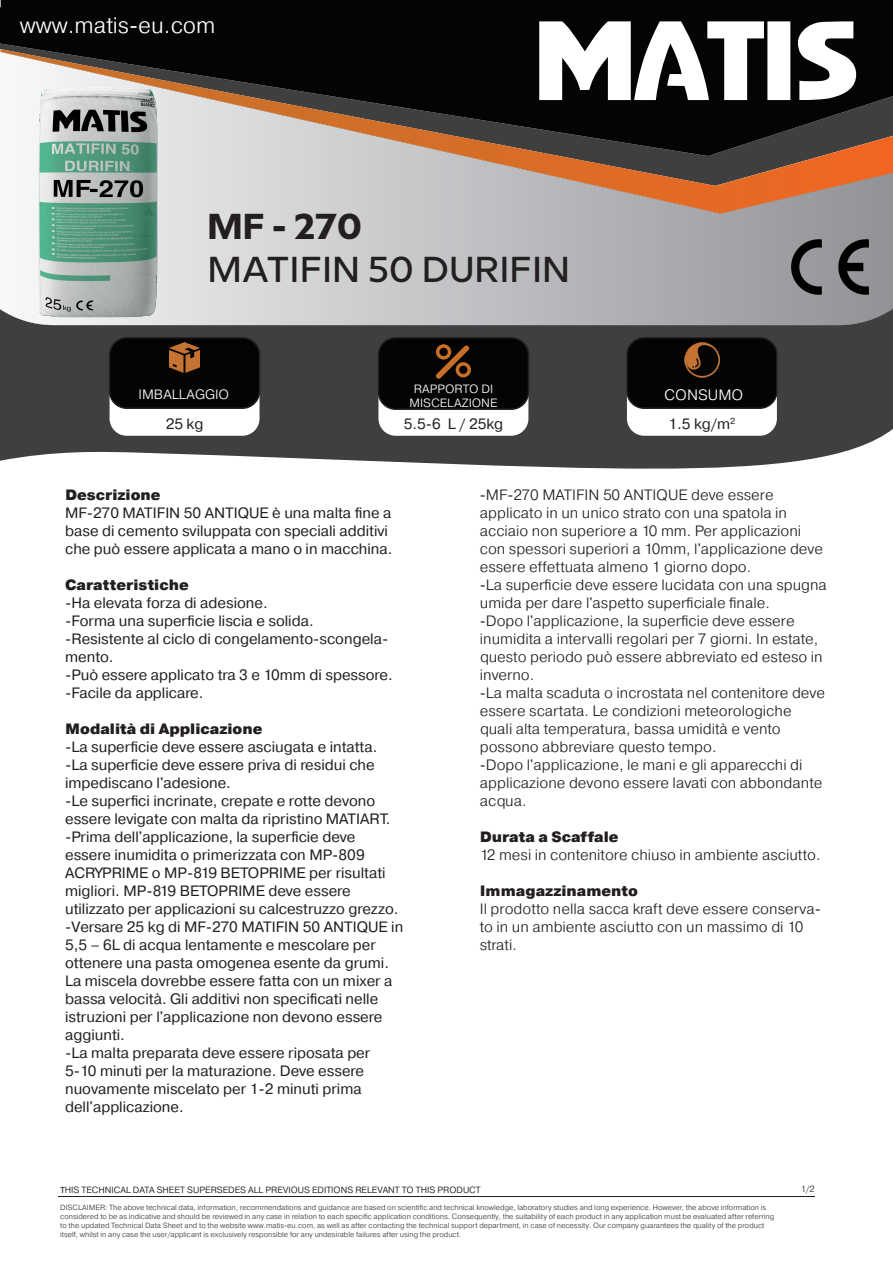
<style>
.page{position:relative;width:893px;height:1263px;background:#fff}
.page>*{position:absolute;margin:0;border:0;box-sizing:border-box;transform-origin:0 0}
.t1{font:500 36px "Milliard";color:#231f20}
.t2{font:700 36px "Milliard";color:#231f20}
.t3{font:300 22.5px "Pragmatica";color:#fff}
.t4{font:15px/18px "Pragmatica";color:#231f20}
.t5{font:300 15px/18px "Pragmatica";color:#231f20}
.t6{font:900 15px "Pragmatica";color:#231f20}
.t7{font:300 15px "Pragmatica";color:#fff}
.t8{font:300 13.5px "Pragmatica";color:#fff}
.t9{font:300 12px/14.4px "Pragmatica";color:#fff;text-align:center}
.t10{font:300 9px "Pragmatica";color:#060705}
.t11{font:300 9px "Pragmatica";color:#231f20}
.t12{font:300 7.5px/9px "Pragmatica";color:#333434}
.s1{font-family:"Myriad Pro";font-weight:400}
</style>
<div class="page">
<div style="left:1px;top:0;width:892px;height:7px;background:#040503"></div>
<svg style="left:0;top:325px;width:893px;height:144px;background:#525252"></svg>
<svg style="left:246px;top:214px;width:647px;height:111px;background:#b6b7ba"></svg>
<div style="left:0;top:7px;width:893px;height:42px;background:#040503"></div>
<div style="left:110px;top:338px;width:150px;height:98px;background:#fff;border-radius:17px"></div>
<div style="left:110px;top:338px;width:150px;height:70px;background:#040503;border-radius:17px"></div>
<div style="left:109px;top:337px;width:151px;height:72px;border:2px solid #231f20;border-radius:17px"></div>
<svg style="left:539px;top:21px;width:317px;height:28px"></svg>
<img style="left:170px;top:347px;width:30px;height:25px">
<div style="left:378px;top:338px;width:150px;height:98px;background:#fff;border-radius:17px"></div>
<div style="left:378px;top:338px;width:150px;height:71px;background:#040503;border-radius:17px"></div>
<div style="left:378px;top:337px;width:151px;height:73px;border:2px solid #231f20;border-radius:17px"></div>
<div style="left:627px;top:338px;width:150px;height:98px;background:#fff;border-radius:17px"></div>
<div style="left:627px;top:338px;width:150px;height:70px;background:#040503;border-radius:17px"></div>
<div style="left:626px;top:337px;width:152px;height:72px;border:2px solid #231f20;border-radius:17px"></div>
<img style="left:684px;top:342px;width:36px;height:36px">
<img style="left:789px;top:238px;width:82px;height:58px">
<hr style="left:58px;top:1196px;width:757px;height:1px;background:#231f20">
<svg style="left:436px;top:344px;width:35px;height:35px"></svg>
<svg style="left:0;top:49px;width:893px;height:165px;background:#76675d"></svg>
<img style="left:0;top:52px;width:246px;height:295px">
<h2 class="t3" style="left:20px;top:11px;width:197px">www.matis-eu.com</h2>
<h1 class="t2" style="left:207px;top:199px;width:156px">MF - 270</h1>
<h1 class="t1" style="left:207px;top:243px;width:364px">MATIFIN 50 DURIFIN</h1>
<p class="t8" style="left:139px;top:385px;width:92px">IMBALLAGGIO</p>
<p class="t9" style="left:410px;top:381px;width:89px">RAPPORTO DI<br>MISCELAZIONE</p>
<p class="t7" style="left:664px;top:385px;width:81px">CONSUMO</p>
<p class="t4" style="left:166px;top:415px;width:39px">25 kg</p>
<p class="t4" style="left:668px;top:415px;width:68px">1.5 kg/m<sup>2</sup></p>
<p class="t4" style="left:404px;top:415px;width:101px">5.5-6 L / 25kg</p>
<p class="t6" style="left:65px;top:485px;width:97px">Descrizione</p>
<p class="t4" style="left:65px;top:504px;width:329px">MF-270 MATIFIN 50 ANTIQUE è una malta fine a base di cemento sviluppata con speciali additivi che può essere applicata a mano o in macchina.</p>
<p class="t6" style="left:65px;top:575px;width:125px">Caratteristiche</p>
<p class="t4" style="left:65px;top:594px;width:329px">-Ha elevata forza di adesione.<br>-Forma una superficie liscia e solida. -Resistente al ciclo di congelamento-scongela&shy;mento.<br>-Può essere applicato tra 3 e 10mm di spessore. -Facile da applicare.</p>
<p class="t6" style="left:65px;top:719px;width:199px">Modalità di Applicazione</p>
<p class="t4" style="left:65px;top:738px;width:340px">-La superficie deve essere asciugata e intatta. -La superficie deve essere priva di residui che impediscano l'adesione.<br>-Le superfici incrinate, crepate e rotte devono essere levigate con malta da ripristino MATIART. -Prima dell'applicazione, la superficie deve essere inumidita o primerizzata con MP-809<br>ACRYPRIME o MP-819 BETOPRIME per risultati migliori. MP-819 BETOPRIME deve essere utilizzato per applicazioni su calcestruzzo grezzo. -Versare 25 kg di MF-270 MATIFIN 50 ANTIQUE in 5,5 – 6L di acqua lentamente e mescolare per ottenere una pasta omogenea esente da grumi.<br>La miscela dovrebbe essere fatta con un mixer a bassa velocità. Gli additivi non specificati nelle istruzioni per l'applicazione non devono essere aggiunti.<br>-La malta preparata deve essere riposata per 5-10 minuti per la maturazione. Deve essere nuovamente miscelato per 1-2 minuti prima dell'applicazione.</p>
<p class="t5" style="left:480px;top:485px;width:349px">-MF-270 MATIFIN 50 ANTIQUE deve essere applicato in un unico strato con una spatola in acciaio non superiore a 10 mm. Per applicazioni con spessori superiori a 10mm, l'applicazione deve essere effettuata almeno 1 giorno dopo.<br>-La superficie deve essere lucidata con una spugna umida per dare l'aspetto superficiale finale.<br>-Dopo l'applicazione, la superficie deve essere inumidita a intervalli regolari per 7 giorni. In estate, questo periodo può essere abbreviato ed esteso in inverno.<br>-La malta scaduta o incrostata nel contenitore deve essere scartata. Le condizioni meteorologiche quali alta temperatura, bassa umidità e vento possono abbreviare questo tempo.<br>-Dopo l'applicazione, le mani e gli apparecchi di applicazione devono essere lavati con abbondante acqua.</p>
<p class="t6" style="left:480px;top:827px;width:140px">Durata a Scaffale</p>
<p class="t5" style="left:480px;top:845px;width:342px">12 mesi in contenitore chiuso in ambiente asciutto.</p>
<p class="t6" style="left:480px;top:881px;width:160px">Immagazzinamento</p>
<p class="t5" style="left:480px;top:899px;width:343px">Il prodotto nella sacca kraft deve essere conserva&shy;to in un ambiente asciutto con un massimo di 10 strati.</p>
<p class="t10" style="left:60px;top:1184px;width:422px"><span class="s1">Τ</span>HIS TECHNICAL DATA SHEET SUPERSEDES ALL PREVIOUS EDITIONS RELEVANT TO THIS PRODUCT</p>
<p class="t11" style="left:801px;top:1183px;width:16px">1/2</p>
<p class="t12" style="left:60px;top:1203px;width:715px">DISCLAIMER: The above technical data, information, recommendations and guidance are based on scientific and technical knowledge, laboratory studies and long experience. However, the above information is considered to be as indicative and should be reviewed in any case in relation to each specific application conditions. Consequently, the suitability of each product in any application must be evaluated after referring to the updated Technical Data Sheet and to the website www.matis-eu.com, as well as after contacting the technical support department, in case of necessity. Our company guarantees the quality of the product itself, whilst in any case the user/applicant is exclusively responsible for any undesirable failures after using the product.</p>
</div>
